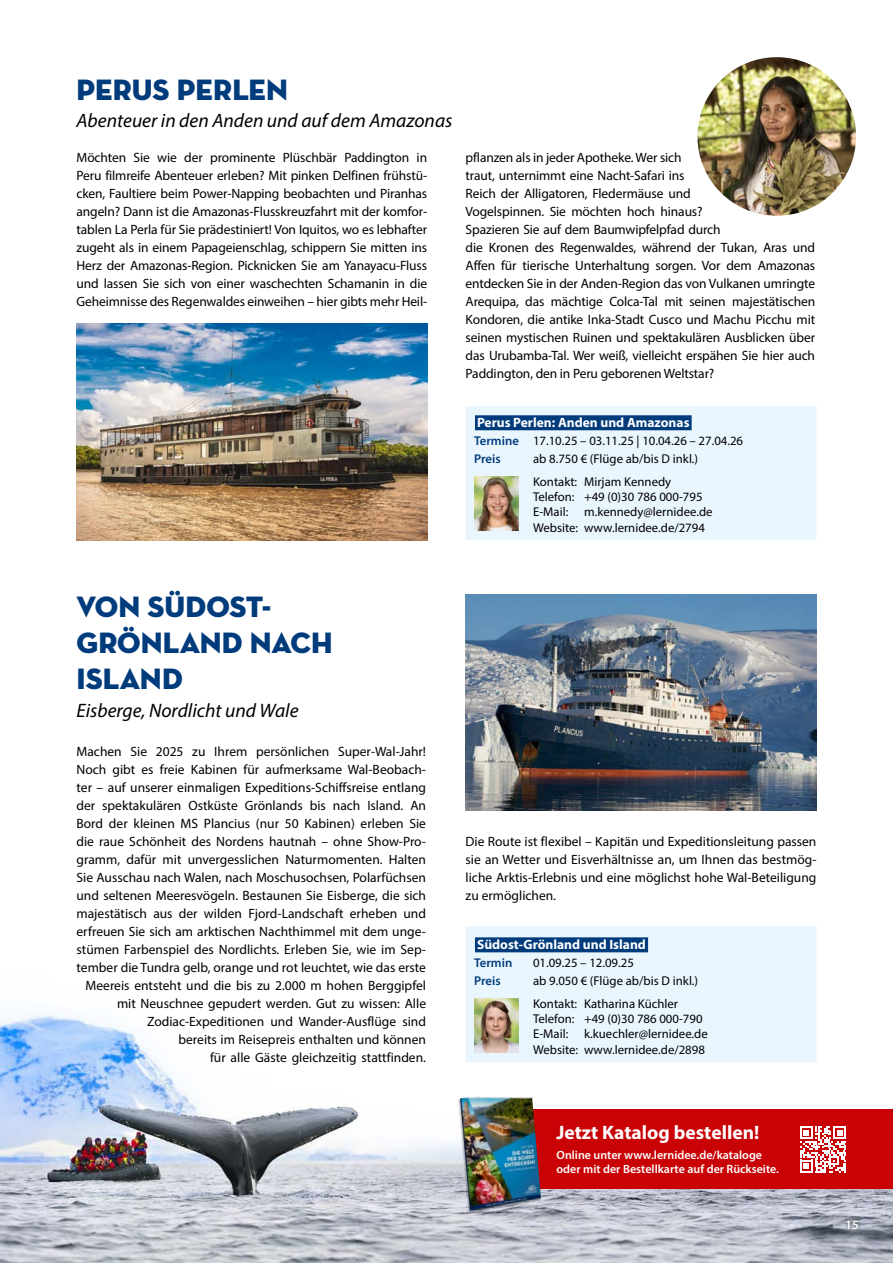
<style>
.page{position:relative;width:893px;height:1263px;background:#fff}
.page>*{position:absolute;margin:0;border:0;box-sizing:border-box;transform-origin:0 0}
.t1{font:30px/36px "Neutraface Display Titling";color:#003b7c}
.t2{font:italic 19.5px "Myriad Pro";color:#000}
.t3{font:700 19.5px "Myriad Pro";color:#fff}
.t4{font:13.5px/18px "Myriad Pro";color:#000;text-align:justify}
.t5{font:700 13.5px "Myriad Pro";color:#fff}
.t6{font:12.75px/15.3px "Myriad Pro";color:#000}
.t7{font:600 12.75px "Myriad Pro";color:#003b7c}
.t8{font:600 12.75px "Myriad Pro";color:#fff}
.t9{font:600 12px/14.4px "Myriad Pro";color:#fff}
.s1{font-weight:600;color:#003b7c}
</style>
<div class="page">
<img style="left:0;top:1012px;width:893px;height:251px">
<div style="left:491px;top:1109px;width:402px;height:79px;background:#c80205"></div>
<div style="left:458px;top:1098px;width:83px;height:115px;background:#000;opacity:.3"></div>
<img style="left:460px;top:1092px;width:81px;height:118px">
<svg style="left:800px;top:1126px;width:46px;height:46px"></svg>
<div style="left:466px;top:406px;width:350px;height:134px;background:#eaf6fe"></div>
<div style="left:475px;top:415px;width:217px;height:15px;background:#003b7c"></div>
<img style="left:474px;top:476px;width:45px;height:54px">
<div style="left:466px;top:926px;width:350px;height:136px;background:#eaf6fe"></div>
<div style="left:475px;top:937px;width:173px;height:15px;background:#003b7c"></div>
<img style="left:474px;top:998px;width:45px;height:54px">
<img style="left:77px;top:323px;width:350px;height:217px">
<img style="left:466px;top:594px;width:350px;height:216px">
<img style="left:697px;top:56px;width:160px;height:160px;border-radius:80px">
<div style="left:843px;top:1216px;width:18px;height:16px;background:#000;opacity:.75"></div>
<h1 class="t1" style="left:77px;top:71px;width:213px">PERUS PERLEN</h1>
<h2 class="t2" style="left:77px;top:109px;width:377px">Abenteuer in den Anden und auf dem Amazonas</h2>
<p class="t4" style="left:77px;top:148px;width:352px">Möchten Sie wie der prominente Plüschbär Paddington in Peru filmreife Abenteuer erleben? Mit pinken Delfinen frühstü&shy;cken, Faultiere beim Power-Napping beobachten und Piranhas angeln? Dann ist die Amazonas-Flusskreuzfahrt mit der komfor&shy;tablen La Perla für Sie prädestiniert! Von Iquitos, wo es lebhafter zugeht als in einem Papageienschlag, schippern Sie mitten ins Herz der Amazonas-Region. Picknicken Sie am Yanayacu-Fluss und lassen Sie sich von einer waschechten Schamanin in die Geheimnisse des Regenwaldes einweihen – hier gibts mehr Heil-</p>
<p class="t4" style="left:466px;top:148px;width:351px;text-align:left">pflanzen als in jeder Apotheke. Wer sich<br>traut, unternimmt eine Nacht-Safari ins<br>Reich der Alligatoren, Fledermäuse und<br>Vogelspinnen. Sie möchten hoch hinaus?<br>Spazieren Sie auf dem Baumwipfelpfad durch<br>die Kronen des Regenwaldes, während der Tukan, Aras und Affen für tierische Unterhaltung sorgen. Vor dem Amazonas entdecken Sie in der Anden-Region das von Vulkanen umringte Arequipa, das mächtige Colca-Tal mit seinen majestätischen Kondoren, die antike Inka-Stadt Cusco und Machu Picchu mit seinen mystischen Ruinen und spektakulären Ausblicken über das Urubamba-Tal. Wer weiß, vielleicht erspähen Sie hier auch Paddington, den in Peru geborenen Weltstar?</p>
<p class="t5" style="left:477px;top:414px;width:214px">Perus Perlen: Anden und Amazonas</p>
<p class="t6" style="left:474px;top:432px;width:271px;line-height:18px"><span class="s1">Termine</span> 17.10.25 – 03.11.25 | 10.04.26 – 27.04.26<br><span class="s1">Preis</span></p>
<p class="t6" style="left:533px;top:448px;width:167px;line-height:22.4px">ab 8.750 € (Flüge ab/bis D inkl.)<br>Kontakt: Mirjam Kennedy</p>
<p class="t6" style="left:533px;top:489px;width:181px">Telefon: +49 (0)30 786 000-795<br>E-Mail: m.kennedy@lernidee.de<br>Website: www.lernidee.de/2794</p>
<h1 class="t1" style="left:77px;top:589px;width:258px">VON SÜDOST-<br>GRÖNLAND NACH<br>ISLAND</h1>
<h2 class="t2" style="left:77px;top:698px;width:224px">Eisberge, Nordlicht und Wale</h2>
<p class="t4" style="left:77px;top:742px;width:351px;text-align:right">Machen Sie 2025 zu Ihrem persönlichen Super-Wal-Jahr!<br>Noch gibt es freie Kabinen für aufmerksame Wal-Beobach&shy;ter – auf unserer einmaligen Expeditions-Schiffsreise entlang der spektakulären Ostküste Grönlands bis nach Island. An Bord der kleinen MS Plancius (nur 50 Kabinen) erleben Sie die raue Schönheit des Nordens hautnah – ohne Show-Pro&shy;gramm, dafür mit unvergesslichen Naturmomenten. Halten Sie Ausschau nach Walen, nach Moschusochsen, Polarfüchsen und seltenen Meeresvögeln. Bestaunen Sie Eisberge, die sich majestätisch aus der wilden Fjord-Landschaft erheben und erfreuen Sie sich am arktischen Nachthimmel mit dem unge&shy;stümen Farbenspiel des Nordlichts. Erleben Sie, wie im Sep&shy;tember die Tundra gelb, orange und rot leuchtet, wie das erste Meereis entsteht und die bis zu 2.000 m hohen Berggipfel mit Neuschnee gepudert werden. Gut zu wissen: Alle Zodiac-Expeditionen und Wander-Ausflüge sind<br>bereits im Reisepreis enthalten und können<br>für alle Gäste gleichzeitig stattfinden.</p>
<p class="t4" style="left:466px;top:832px;width:352px">Die Route ist flexibel – Kapitän und Expeditionsleitung passen sie an Wetter und Eisverhältnisse an, um Ihnen das bestmög&shy;liche Arktis-Erlebnis und eine möglichst hohe Wal-Beteiligung zu ermöglichen.</p>
<p class="t5" style="left:477px;top:936px;width:170px">Südost-Grönland und Island</p>
<p class="t7" style="left:474px;top:955px;width:40px">Termin</p>
<p class="t6" style="left:533px;top:955px;width:102px">01.09.25 – 12.09.25</p>
<p class="t7" style="left:474px;top:973px;width:28px">Preis</p>
<p class="t6" style="left:533px;top:970px;width:167px;line-height:22.4px">ab 9.050 € (Flüge ab/bis D inkl.)<br>Kontakt: Katharina Küchler</p>
<p class="t6" style="left:533px;top:1011px;width:176px">Telefon: +49 (0)30 786 000-790<br>E-Mail: k.kuechler@lernidee.de<br>Website: www.lernidee.de/2898</p>
<h2 class="t3" style="left:556px;top:1120px;width:204px">Jetzt Katalog bestellen!</h2>
<p class="t9" style="left:556px;top:1147px;width:224px">Online unter www.lernidee.de/kataloge oder mit der Bestellkarte auf der Rückseite.</p>
<p class="t8" style="left:845px;top:1216px;width:15px">15</p>
</div>
